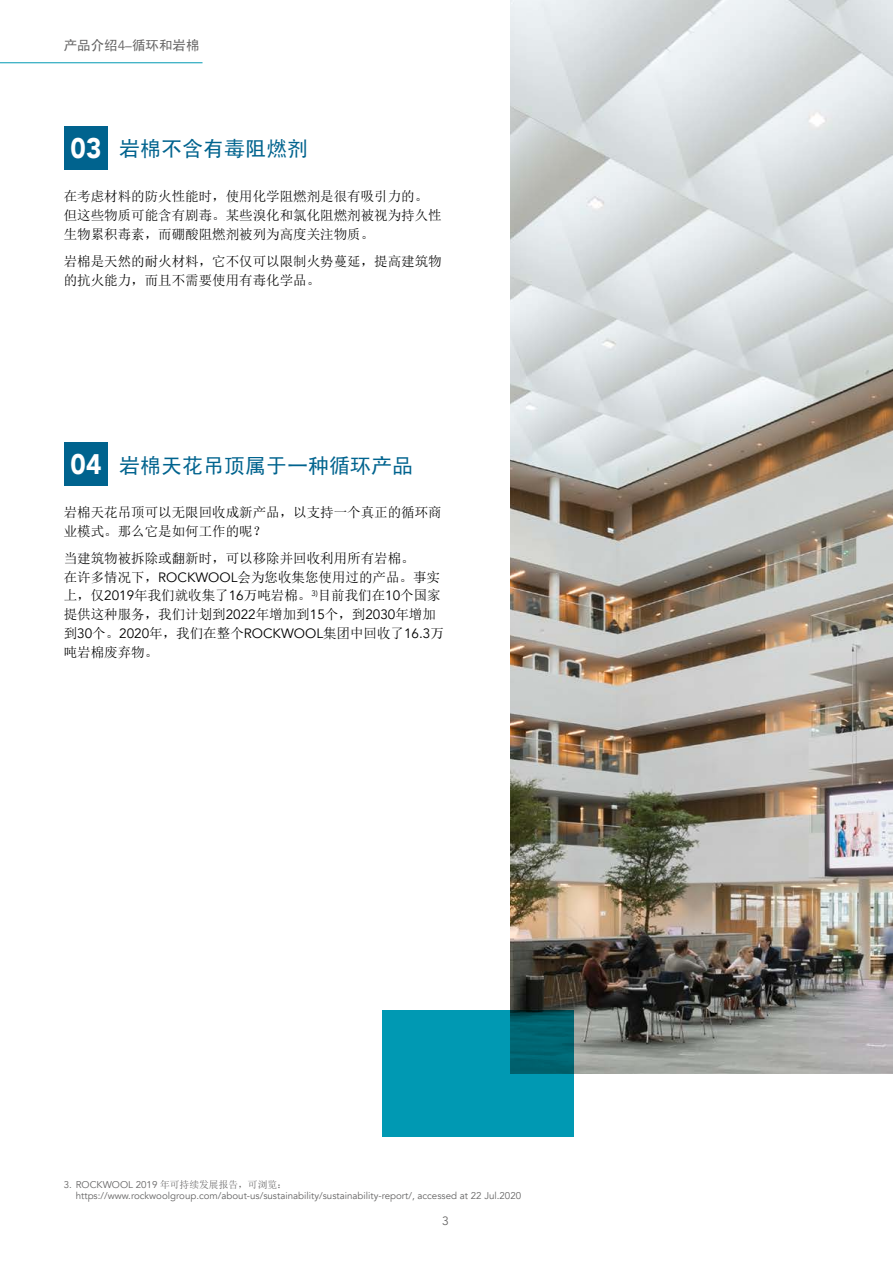
<style>
.page{position:relative;width:893px;height:1263px;background:#fff}
.page>*{position:absolute;margin:0;border:0;box-sizing:border-box;transform-origin:0 0}
.t1{font:900 28.2px "Avenir";color:#fff;scale:.92 1}
.t2{font:21px "Sim Hei";color:#00638e}
.t3{font:13.5px/18.8px "Sim Sun";color:#000}
.t4{font:13.5px "Avenir";color:#000}
.t5{font:13.5px "Sim Hei";color:#646363}
.t6{font:12px "Avenir";color:#646363}
.t7{font:9.75px/11.7px "Avenir";color:#646363}
.s1{font-family:"Avenir"}
.s2{font-family:"Sim Sun"}
</style>
<div class="page">
<img style="left:510px;top:0;width:383px;height:1073px">
<svg style="left:383px;top:1010px;width:191px;height:127px;background:#008fa7"></svg>
<hr style="left:0;top:62px;width:203px;height:1px;background:#0099b3">
<div style="left:64px;top:126px;width:44px;height:44px;background:#00638e"></div>
<div style="left:64px;top:442px;width:44px;height:44px;background:#00638e"></div>
<p class="t5" style="left:64px;top:39px;width:137px">产品介绍<span class="s1">4–</span>循环和岩棉</p>
<h1 class="t1" style="left:71px;top:124px;width:35px">03</h1>
<h2 class="t2" style="left:119px;top:138px;width:190px">岩棉不含有毒阻燃剂</h2>
<p class="t3" style="left:64px;top:187px;width:380px">在考虑材料的防火性能时，使用化学阻燃剂是很有吸引力的。但这些物质可能含有剧毒。某些溴化和氯化阻燃剂被视为持久性生物累积毒素，而硼酸阻燃剂被列为高度关注物质。</p>
<p class="t3" style="left:64px;top:252px;width:380px">岩棉是天然的耐火材料，它不仅可以限制火势蔓延，提高建筑物的抗火能力，而且不需要使用有毒化学品。</p>
<h1 class="t1" style="left:71px;top:440px;width:35px">04</h1>
<h2 class="t2" style="left:119px;top:455px;width:296px">岩棉天花吊顶属于一种循环产品</h2>
<p class="t3" style="left:64px;top:503px;width:380px">岩棉天花吊顶可以无限回收成新产品，以支持一个真正的循环商业模式。那么它是如何工作的呢？</p>
<p class="t3" style="left:64px;top:549px;width:378px">当建筑物被拆除或翻新时，可以移除并回收利用所有岩棉。<br>在许多情况下，<span class="s1">ROCKWOOL</span>会为您收集您使用过的产品。事实上，仅<span class="s1">2019</span>年我们就收集了<span class="s1">16</span>万吨岩棉。<sup>3)</sup>目前我们在<span class="s1">10</span>个国家提供这种服务，我们计划到<span class="s1">2022</span>年增加到<span class="s1">15</span>个，到<span class="s1">2030</span>年增加</p>
<p class="t4" style="left:64px;top:625px;width:382px"><span class="s2">到</span>30<span class="s2">个。</span>2020<span class="s2">年，我们在整个</span>ROCKWOOL<span class="s2">集团中回收了</span>16.3<span class="s2">万</span></p>
<p class="t3" style="left:64px;top:642px;width:96px">吨岩棉废弃物。</p>
<p class="t7" style="left:76px;top:1178px;width:447px;text-indent:-12px">3. ROCKWOOL 2019 <span class="s2">年可持续发展报告，可浏览：</span>https://www.rockwoolgroup.com/about-us/sustainability/sustainability-report/, accessed at 22 Jul.2020</p>
<p class="t6" style="left:442px;top:1213px;width:8px">3</p>
</div>
